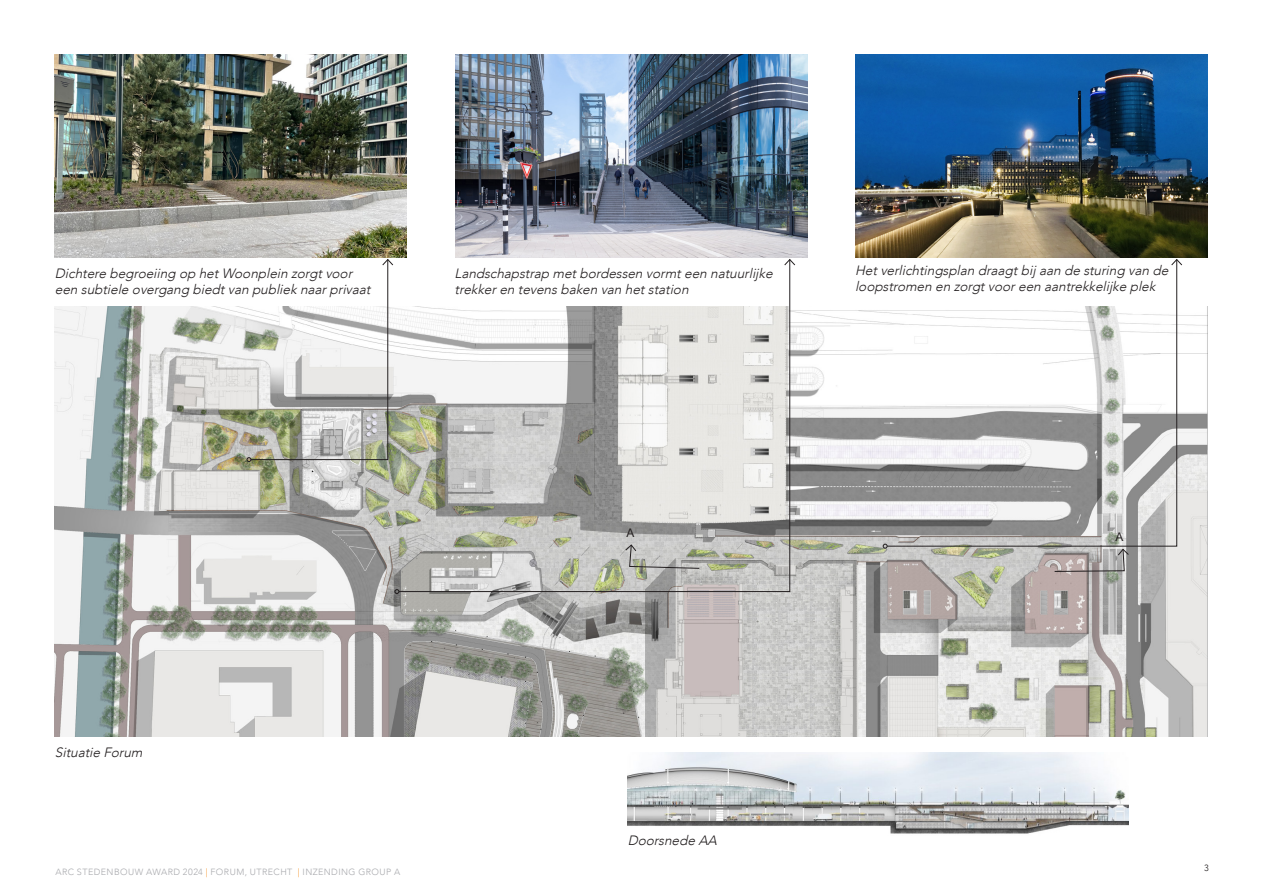
<style>
.page{position:relative;width:1263px;height:893px;background:#fff}
.page>*{position:absolute;margin:0;border:0;box-sizing:border-box;transform-origin:0 0}
.t1{font:italic 300 13.5px/16.2px "Avenir LT";color:#231f20}
.t2{font:11.85px "Arial";color:#231f20}
.t3{font:300 9px "Avenir LT";letter-spacing:.05em;color:#a8a9ad}
.t4{font:300 9px "Avenir LT";color:#231f20}
.s1{color:#f68e1e}
</style>
<div class="page">
<img style="left:628px;top:752px;width:501px;height:82px">
<img style="left:55px;top:306px;width:1153px;height:431px">
<img style="left:455px;top:54px;width:352px;height:203px">
<img style="left:55px;top:54px;width:352px;height:203px">
<img style="left:855px;top:54px;width:352px;height:203px">
<svg style="left:886px;top:266px;width:292px;height:281px"></svg>
<svg style="left:883px;top:544px;width:5px;height:5px"></svg>
<svg style="left:1171px;top:259px;width:11px;height:7px"></svg>
<svg style="left:398px;top:266px;width:393px;height:327px"></svg>
<svg style="left:394px;top:589px;width:5px;height:5px"></svg>
<svg style="left:784px;top:259px;width:12px;height:7px"></svg>
<svg style="left:246px;top:259px;width:148px;height:203px"></svg>
<svg style="left:1053px;top:548px;width:77px;height:24px"></svg>
<svg style="left:624px;top:544px;width:76px;height:25px"></svg>
<p class="t1" style="left:55px;top:265px;width:320px">Dichtere begroeiing op hetWoonplein zorgtvoor een subtiele overgang biedtvan publiek naarprivaat</p>
<p class="t1" style="left:455px;top:265px;width:323px">Landschapstrap metbordessen vormteen natuurlijke trekkeren tevensbaken van hetstation</p>
<p class="t1" style="left:855px;top:262px;width:318px">Hetverlichtingsplan draagtbij aan de sturing van de loopstromen en zorgtvooreen aantrekkelijke plek</p>
<p class="t1" style="left:55px;top:744px;width:92px">Situatie Forum</p>
<p class="t3" style="left:55px;top:866px;width:346px">ARC STEDENBOUW AWARD 2024 <span class="s1">|</span> FORUM, UTRECHT <span class="s1">|</span> INZENDING GROUP A</p>
<p class="t2" style="left:626px;top:525px;width:9px">A</p>
<p class="t1" style="left:628px;top:832px;width:94px">Doorsnede AA</p>
<p class="t2" style="left:1115px;top:529px;width:9px">A</p>
<p class="t4" style="left:1204px;top:862px;width:6px">3</p>
</div>
